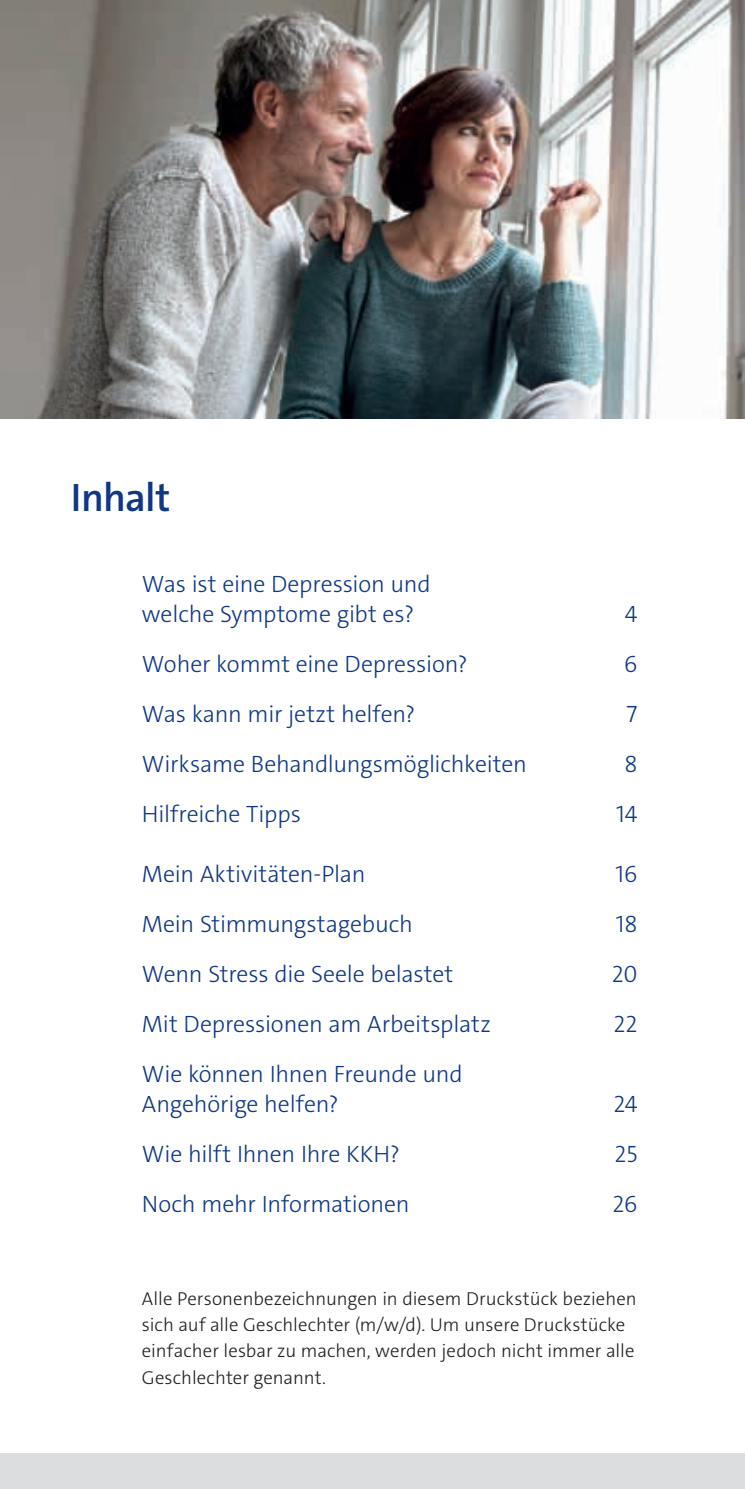
<style>
.page{position:relative;width:745px;height:1489px;background:#fff}
.page>*{position:absolute;margin:0;border:0;box-sizing:border-box;transform-origin:0 0}
.t1{font:600 40px "The Sans C4 s";letter-spacing:-.02em;color:#103785}
.t2{font:300 23.75px/30px "The Sans C4 s";letter-spacing:-.005em;color:#103785}
.t3{font:300 18.75px/26.2px "The Sans C4 s";letter-spacing:.005em;color:#231f20}
</style>
<div class="page">
<div style="left:0;top:1453px;width:744px;height:35px;background:#dcdddf"></div>
<img style="left:0;top:0;width:744px;height:418px">
<h1 class="t1" style="left:71px;top:471px;width:101px">Inhalt</h1>
<p class="t2" style="left:142px;top:569px;width:290px">Was ist eine Depression und welche Symptome gibt es?</p>
<p class="t2" style="left:624px;top:599px;width:14px">4</p>
<p class="t2" style="left:142px;top:649px;width:327px">Woher kommt eine Depression?</p>
<p class="t2" style="left:623px;top:649px;width:15px">6</p>
<p class="t2" style="left:142px;top:699px;width:275px">Was kann mir jetzt helfen?</p>
<p class="t2" style="left:626px;top:699px;width:12px">7</p>
<p class="t2" style="left:142px;top:749px;width:386px">Wirksame Behandlungsmöglichkeiten</p>
<p class="t2" style="left:624px;top:749px;width:15px">8</p>
<p class="t2" style="left:142px;top:799px;width:160px">Hilfreiche Tipps</p>
<p class="t2" style="left:615px;top:799px;width:23px">14</p>
<p class="t2" style="left:142px;top:859px;width:225px">Mein Aktivitäten-Plan</p>
<p class="t2" style="left:615px;top:859px;width:23px">16</p>
<p class="t2" style="left:142px;top:909px;width:272px">Mein Stimmungstagebuch</p>
<p class="t2" style="left:615px;top:909px;width:23px">18</p>
<p class="t2" style="left:142px;top:959px;width:313px">Wenn Stress die Seele belastet</p>
<p class="t2" style="left:611px;top:959px;width:27px">20</p>
<p class="t2" style="left:142px;top:1009px;width:350px">Mit Depressionen am Arbeitsplatz</p>
<p class="t2" style="left:613px;top:1009px;width:25px">22</p>
<p class="t2" style="left:142px;top:1059px;width:322px">Wie können Ihnen Freunde und<br>Angehörige helfen?</p>
<p class="t2" style="left:613px;top:1089px;width:26px">24</p>
<p class="t2" style="left:142px;top:1139px;width:259px">Wie hilft Ihnen Ihre KKH?</p>
<p class="t2" style="left:614px;top:1139px;width:24px">25</p>
<p class="t2" style="left:142px;top:1189px;width:269px">Noch mehr Informationen</p>
<p class="t2" style="left:612px;top:1189px;width:26px">26</p>
<p class="t3" style="left:142px;top:1285px;width:496px">Alle Personenbezeichnungen in diesem Druckstück beziehen sich auf alle Geschlechter (m/w/d). Um unsere Druckstücke einfacher lesbar zu machen, werden jedoch nicht immer alle Geschlechter genannt.</p>
</div>
